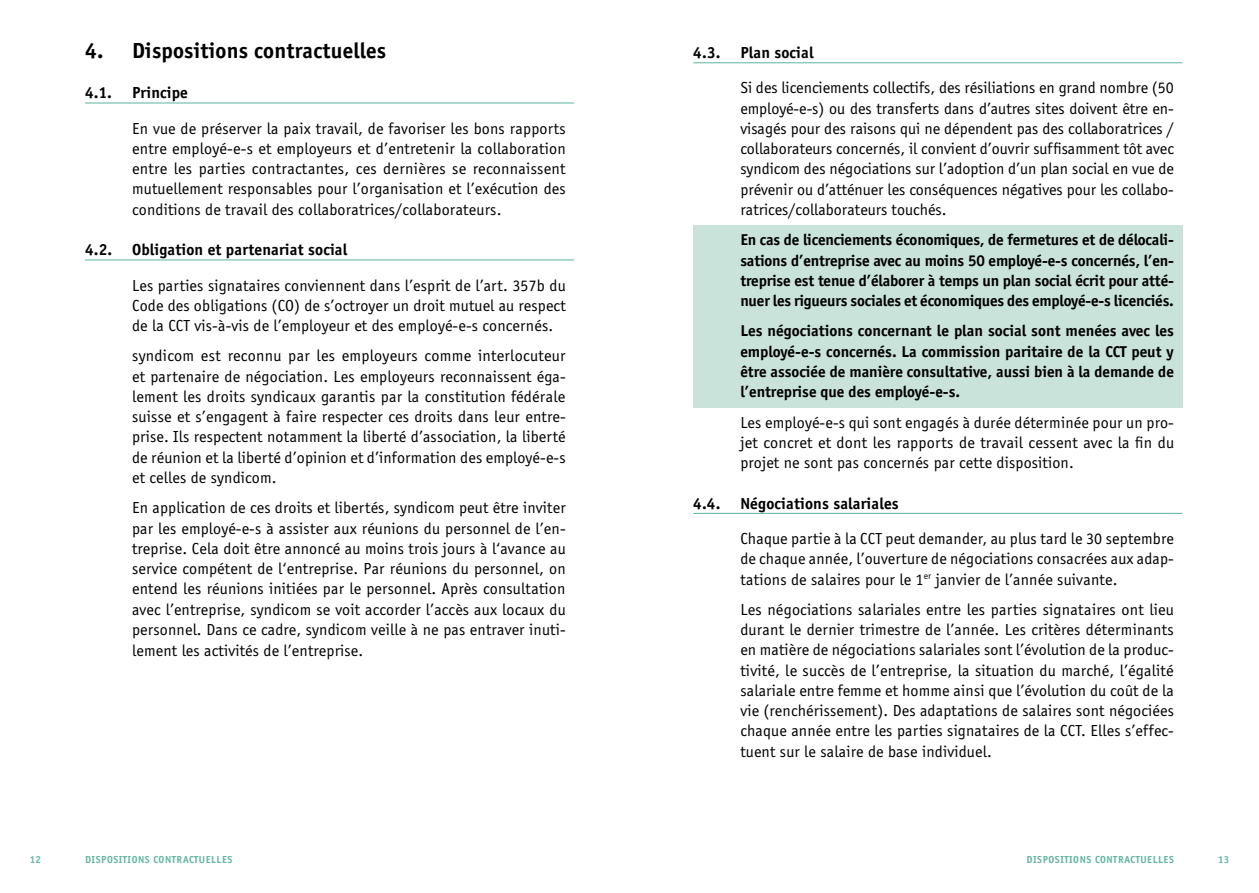
<style>
.page{position:relative;width:1259px;height:893px;background:#fff}
.page>*{position:absolute;margin:0;border:0;box-sizing:border-box;transform-origin:0 0}
.t1{font:700 22.5px "Officina Sans";letter-spacing:.01em;color:#000}
.t2{font:16.5px/20.2px "Officina Sans";letter-spacing:.01em;color:#000;text-align:justify}
.t3{font:700 16.5px "Officina Sans";letter-spacing:.01em;color:#000}
.t4{font:700 16.2px/20.2px "Officina Sans";letter-spacing:-.01em;color:#000;text-align:justify}
.t5{font:700 10.5px "Officina Sans";letter-spacing:.05em;color:#65b6a2}
</style>
<div class="page">
<hr style="left:85px;top:102px;width:489px;height:2px;background:#65b6a2">
<hr style="left:85px;top:259px;width:489px;height:1px;background:#65b6a2">
<hr style="left:693px;top:62px;width:489px;height:1px;background:#65b6a2">
<div style="left:693px;top:225px;width:489px;height:91px;background:#c9e2da"></div>
<div style="left:693px;top:316px;width:489px;height:91px;background:#c9e2da"></div>
<hr style="left:693px;top:513px;width:489px;height:1px;background:#65b6a2">
<h1 class="t1" style="left:85px;top:37px;width:303px">4. Dispositions contractuelles</h1>
<p class="t3" style="left:85px;top:83px;width:104px">4.1. Principe</p>
<p class="t2" style="left:132px;top:118px;width:435px">En vue de préserver la paix travail, de favoriser les bons rapports entre employé-e-s et employeurs et d’entretenir la collaboration entre les parties contractantes, ces dernières se reconnaissent mutuellement responsables pour l’organisation et l’exécution des conditions de travail des collaboratrices/collaborateurs.</p>
<p class="t3" style="left:85px;top:240px;width:264px">4.2. Obligation et partenariat social</p>
<p class="t2" style="left:132px;top:275px;width:435px">Les parties signataires conviennent dans l’esprit de l’art. 357b du Code des obligations (CO) de s’octroyer un droit mutuel au respect de la CCT vis-à-vis de l’employeur et des employé-e-s concernés.</p>
<p class="t2" style="left:132px;top:346px;width:435px">syndicom est reconnu par les employeurs comme interlocuteur et partenaire de négociation. Les employeurs reconnaissent éga&shy;lement les droits syndicaux garantis par la constitution fédérale suisse et s’engagent à faire respecter ces droits dans leur entre&shy;prise. Ils respectent notamment la liberté d’association, la liberté de réunion et la liberté d’opinion et d’information des employé-e-s et celles de syndicom.</p>
<p class="t2" style="left:132px;top:498px;width:435px">En application de ces droits et libertés, syndicom peut être inviter par les employé-e-s à assister aux réunions du personnel de l’en&shy;treprise. Cela doit être annoncé au moins trois jours à l‘avance au service compétent de l‘entreprise. Par réunions du personnel, on entend les réunions initiées par le personnel. Après consultation avec l’entreprise, syndicom se voit accorder l’accès aux locaux du personnel. Dans ce cadre, syndicom veille à ne pas entraver inuti&shy;lement les activités de l’entreprise.</p>
<p class="t3" style="left:693px;top:43px;width:122px">4.3. Plan social</p>
<p class="t2" style="left:740px;top:78px;width:435px">Si des licenciements collectifs, des résiliations en grand nombre (50 employé-e-s) ou des transferts dans d’autres sites doivent être en&shy;visagés pour des raisons qui ne dépendent pas des collaboratrices / collaborateurs concernés, il convient d’ouvrir suffisamment tôt avec syndicom des négociations sur l’adoption d’un plan social en vue de prévenir ou d’atténuer les conséquences négatives pour les collabo&shy;ratrices/collaborateurs touchés.</p>
<p class="t4" style="left:740px;top:230px;width:435px">En cas de licenciements économiques, de fermetures et de délocali&shy;sations d’entreprise avec au moins 50 employé-e-s concernés, l’en&shy;treprise est tenue d’élaborer à temps un plan social écrit pour atté&shy;nuer les rigueurs sociales et économiques des employé-e-s licenciés.</p>
<p class="t4" style="left:740px;top:321px;width:435px">Les négociations concernant le plan social sont menées avec les employé-e-s concernés. La commission paritaire de la CCT peut y être associée de manière consultative, aussi bien à la demande de l’entreprise que des employé-e-s.</p>
<p class="t2" style="left:740px;top:412px;width:435px">Les employé-e-s qui sont engagés à durée déterminée pour un pro&shy;jet concret et dont les rapports de travail cessent avec la fin du projet ne sont pas concernés par cette disposition.</p>
<p class="t3" style="left:693px;top:493px;width:207px">4.4. Négociations salariales</p>
<p class="t2" style="left:740px;top:529px;width:435px">Chaque partie à la CCT peut demander, au plus tard le 30 septembre de chaque année, l’ouverture de négociations consacrées aux adap&shy;tations de salaires pour le 1<sup>er</sup> janvier de l’année suivante.</p>
<p class="t2" style="left:740px;top:599px;width:435px">Les négociations salariales entre les parties signataires ont lieu durant le dernier trimestre de l’année. Les critères déterminants en matière de négociations salariales sont l’évolution de la produc&shy;tivité, le succès de l’entreprise, la situation du marché, l’égalité salariale entre femme et homme ainsi que l’évolution du coût de la vie (renchérissement). Des adaptations de salaires sont négociées chaque année entre les parties signataires de la CCT. Elles s’effec&shy;tuent sur le salaire de base individuel.</p>
<p class="t5" style="left:85px;top:853px;width:149px">DISPOSITIONS CONTRACTUELLES</p>
<p class="t5" style="left:1026px;top:853px;width:149px">DISPOSITIONS CONTRACTUELLES</p>
<p class="t5" style="left:30px;top:853px;width:13px">12</p>
<p class="t5" style="left:1218px;top:853px;width:13px">13</p>
</div>
